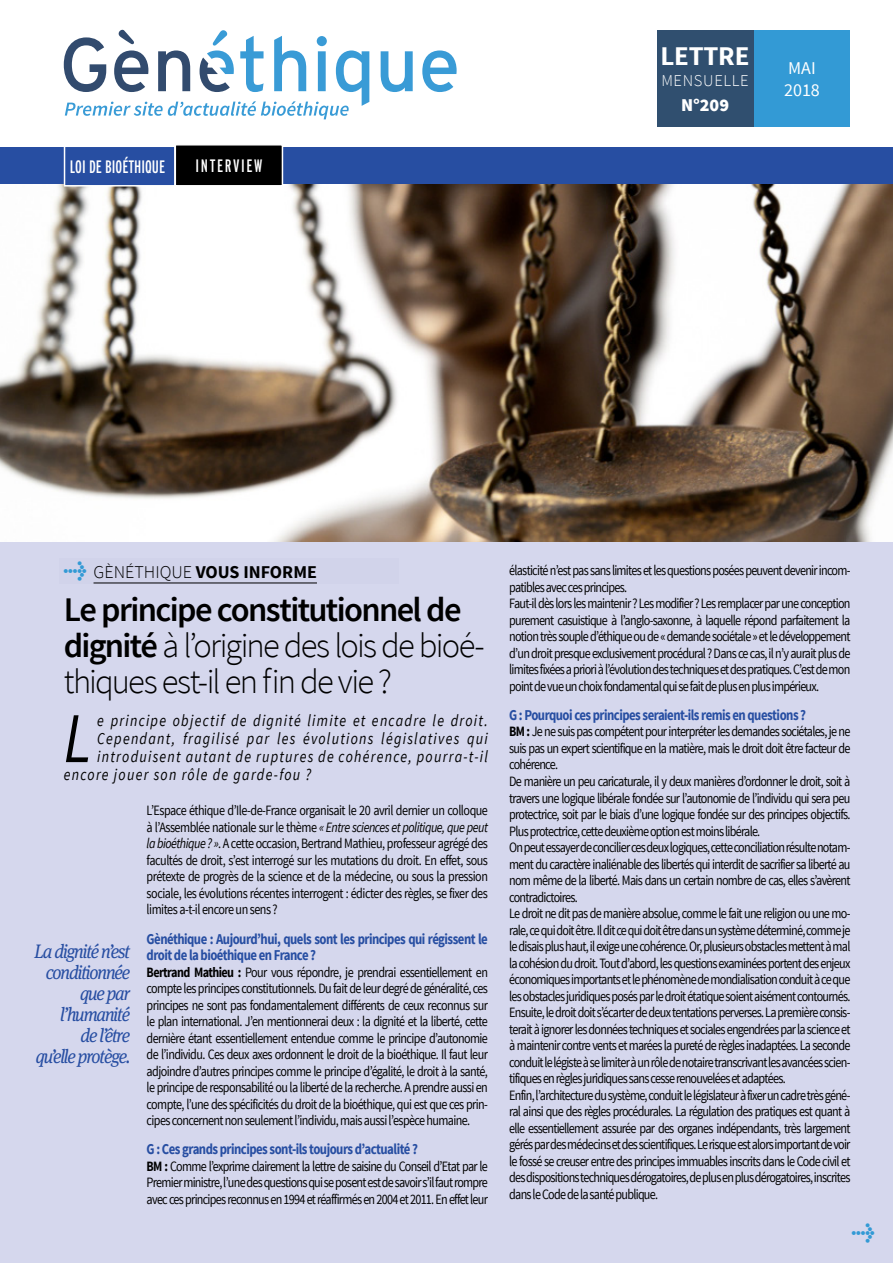
<style>
.page{position:relative;width:893px;height:1263px;background:#fff}
.page>*{position:absolute;margin:0;border:0;box-sizing:border-box;transform-origin:0 0}
.t1{font:italic 71.4px "Source Sans Pro";color:#000;scale:.85 1}
.t2{font:300 34.5px/36px "Source Sans Pro";letter-spacing:-.055em;color:#000}
.t3{font:700 27px "Source Sans Pro";letter-spacing:-.01em;color:#fff}
.t4{font:italic 19.5px/21px "Meta Serif OT";letter-spacing:-.06em;color:#274ea2;text-align:right;scale:.9 1}
.t5{font:700 18px "Source Sans Pro";color:#000}
.t6{font:extra-condensed 18px "Interstate";color:#fff}
.t7{font:extra-condensed 18px "Interstate";letter-spacing:.09em;color:#fff}
.t8{font:18px/21.6px "Source Sans Pro";color:#fff}
.t9{font:900 18px "Source Sans Pro";color:#fff}
.t10{font:900 18px "Meta OT";color:#339ad5}
.t11{font:italic 16.5px "Source Sans Pro";letter-spacing:.09em;color:#000;scale:.85 1}
.t12{font:300 16.5px "Source Sans Pro";letter-spacing:.04em;color:#fff}
.t13{font:700 15px/16.5px "Source Sans Pro";letter-spacing:-.04em;color:#274ea2;scale:.85 1}
.t14{font:14.25px/16.5px "Source Sans Pro";letter-spacing:-.06em;color:#000;text-align:justify;scale:.85 1}
.s1{font-family:"Meta OT";font-weight:900;color:#339ad5}
.s2{font-weight:300}
.s3{font-weight:600}
.s4{font-style:italic}
.s5{font-weight:700}
</style>
<div class="page">
<div style="left:0;top:180px;width:893px;height:1083px;background:#d5d7ed"></div>
<img style="left:0;top:183px;width:893px;height:359px">
<div style="left:0;top:147px;width:893px;height:36px;background:#274ea2"></div>
<div style="left:65px;top:146px;width:110px;height:40px;background:#274ea2"></div>
<div style="left:64px;top:146px;width:112px;height:41px;border:2px solid #fff"></div>
<div style="left:175px;top:145px;width:107px;height:41px;background:#000"></div>
<div style="left:175px;top:144px;width:108px;height:43px;border:2px solid #fff"></div>
<div style="left:753px;top:30px;width:97px;height:97px;background:#339ad5"></div>
<div style="left:657px;top:30px;width:96px;height:97px;background:#304f6f"></div>
<svg style="left:381px;top:51px;width:32px;height:41px"></svg>
<svg style="left:422px;top:50px;width:35px;height:42px"></svg>
<svg style="left:64px;top:30px;width:305px;height:89px"></svg>
<div style="left:60px;top:558px;width:339px;height:26px;background:#d1d3ea"></div>
<hr style="left:94px;top:583px;width:223px;height:1px;background:#000">
<p class="t6" style="left:70px;top:156px;width:97px">LOI DE BIOÉTHIQUE</p>
<p class="t7" style="left:195px;top:155px;width:68px">INTERVIEW</p>
<h3 class="t3" style="left:661px;top:38px;width:90px">LETTRE</h3>
<p class="t12" style="left:661px;top:70px;width:89px">MENSUELLE</p>
<p class="t9" style="left:681px;top:93px;width:50px">N°209</p>
<p class="t8" style="left:784px;top:58px;width:37px">MAI<br>2018</p>
<p class="t5" style="left:64px;top:560px;width:255px"><span class="s1">→</span> <span class="s2">GÈNÉTHIQUE</span> VOUS INFORME</p>
<h2 class="t2" style="left:64px;top:592px;width:423px"><span class="s3">Le principe constitutionnel de dignité</span> à l’origine des lois de bioé&shy;thiques est-il en fin de vie ?</h2>
<h1 class="t1" style="left:64px;top:694px;width:34px">L</h1>
<p class="t11" style="left:97px;top:710px;width:461px">e principe objectif de dignité limite et encadre le droit.</p>
<p class="t11" style="left:97px;top:728px;width:461px">Cependant, fragilisé par les évolutions législatives qui</p>
<p class="t11" style="left:97px;top:746px;width:461px">introduisent autant de ruptures de cohérence, pourra-t-il</p>
<p class="t11" style="left:64px;top:764px;width:293px">encore jouer son rôle de garde-fou ?</p>
<h3 class="t4" style="left:35px;top:941px;width:108px">La dignité n’est conditionnée que par l’humanité<br>de l’être<br>qu’elle protège.</h3>
<p class="t14" style="left:147px;top:802px;width:403px">L’Espace éthique d’Ile-de-France organisait le 20 avril dernier un colloque à l’Assemblée nationale sur le thème <span class="s4">« Entre sciences et politique, que peut la bioéthique ? »</span>. A cette occasion, Bertrand Mathieu, professeur agrégé des facultés de droit, s’est interrogé sur les mutations du droit. En effet, sous prétexte de progrès de la science et de la médecine, ou sous la pression sociale, les évolutions récentes interrogent : édicter des règles, se fixer des limites a-t-il encore un sens ?</p>
<p class="t13" style="left:147px;top:931px;width:403px">Gènéthique : Aujourd’hui, quels sont les principes qui régissent le droit de la bioéthique en France ?</p>
<p class="t14" style="left:147px;top:964px;width:403px"><span class="s5">Bertrand Mathieu :</span> Pour vous répondre, je prendrai essentiellement en compte les principes constitutionnels. Du fait de leur degré de généralité, ces principes ne sont pas fondamentalement différents de ceux reconnus sur le plan international. J’en mentionnerai deux : la dignité et la liberté, cette dernière étant essentiellement entendue comme le principe d’autonomie de l’individu. Ces deux axes ordonnent le droit de la bioéthique. Il faut leur adjoindre d’autres principes comme le principe d’égalité, le droit à la santé, le principe de responsabilité ou la liberté de la recherche. A prendre aussi en compte, l’une des spécificités du droit de la bioéthique, qui est que ces prin&shy;cipes concernent non seulement l’individu, mais aussi l’espèce humaine.</p>
<p class="t13" style="left:147px;top:1142px;width:321px">G : Ces grands principes sont-ils toujours d’actualité ?</p>
<p class="t14" style="left:147px;top:1158px;width:403px"><span class="s5">BM :</span> Comme l’exprime clairement la lettre de saisine du Conseil d’Etat par le Premier ministre, l’une des questions qui se posent est de savoir s’il faut rompre avec ces principes reconnus en 1994 et réaffirmés en 2004 et 2011. En effet leur</p>
<p class="t14" style="left:509px;top:562px;width:403px;text-align:left">élasticité n’est pas sans limites et les questions posées peuvent devenir incom&shy;patibles avec ces principes.<br>Faut-il dès lors les maintenir ? Les modifier ? Les remplacer par une conception purement casuistique à l’anglo-saxonne, à laquelle répond parfaitement la notion très souple d’éthique ou de « demande sociétale » et le développement d’un droit presque exclusivement procédural ? Dans ce cas, il n’y aurait plus de limites fixées a priori à l’évolution des techniques et des pratiques. C’est de mon point de vue un choix fondamental qui se fait de plus en plus impérieux.</p>
<p class="t13" style="left:509px;top:707px;width:351px">G : Pourquoi ces principes seraient-ils remis en questions ?</p>
<p class="t14" style="left:509px;top:724px;width:403px;text-align:left"><span class="s5">BM :</span> Je ne suis pas compétent pour interpréter les demandes sociétales, je ne suis pas un expert scientifique en la matière, mais le droit doit être facteur de cohérence.<br>De manière un peu caricaturale, il y deux manières d’ordonner le droit, soit à travers une logique libérale fondée sur l’autonomie de l’individu qui sera peu protectrice, soit par le biais d’une logique fondée sur des principes objectifs.<br>Plus protectrice, cette deuxième option est moins libérale.<br>On peut essayer de concilier ces deux logiques, cette conciliation résulte notam&shy;ment du caractère inaliénable des libertés qui interdit de sacrifier sa liberté au nom même de la liberté. Mais dans un certain nombre de cas, elles s’avèrent contradictoires.<br>Le droit ne dit pas de manière absolue, comme le fait une religion ou une mo&shy;rale, ce qui doit être. Il dit ce qui doit être dans un système déterminé, comme je le disais plus haut, il exige une cohérence. Or, plusieurs obstacles mettent à mal la cohésion du droit. Tout d’abord, les questions examinées portent des enjeux économiques importants et le phénomène de mondialisation conduit à ce que les obstacles juridiques posés par le droit étatique soient aisément contournés.<br>Ensuite, le droit doit s’écarter de deux tentations perverses. La première consis&shy;terait à ignorer les données techniques et sociales engendrées par la science et à maintenir contre vents et marées la pureté de règles inadaptées. La seconde conduit le légiste à se limiter à un rôle de notaire transcrivant les avancées scien&shy;tifiques en règles juridiques sans cesse renouvelées et adaptées.<br>Enfin, l’architecture du système, conduit le législateur à fixer un cadre très géné&shy;ral ainsi que des règles procédurales. La régulation des pratiques est quant à elle essentiellement assurée par des organes indépendants, très largement gérés par des médecins et des scientifiques. Le risque est alors important de voir le fossé se creuser entre des principes immuables inscrits dans le Code civil et des dispositions techniques dérogatoires, de plus en plus dérogatoires, inscrites dans le Code de la santé publique.</p>
<p class="t10" style="left:852px;top:1221px;width:25px">→</p>
</div>
